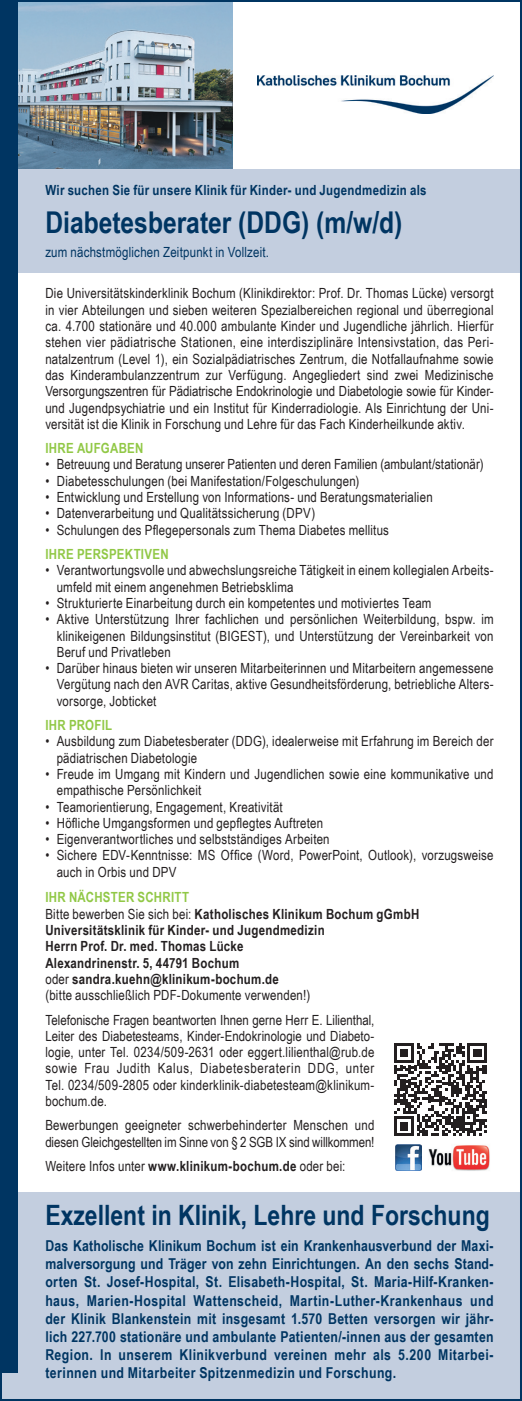
<style>
.page{position:relative;width:522px;height:1401px;background:#fff}
.page>*{position:absolute;margin:0;border:0;box-sizing:border-box;transform-origin:0 0}
.t1{font:700 30px "Arial Narrow";color:#003562}
.t2{font:700 28px "Arial Narrow";color:#003562}
.t3{font:700 15px/18px "Arial Narrow";letter-spacing:.03em;color:#003562;text-align:justify}
.t4{font:14px/16.2px "Arial Narrow";letter-spacing:.015em;color:#231f20}
.t5{font:700 14px/16.2px "Arial Narrow";letter-spacing:.02em;color:#231f20}
.t6{font:700 14px "Arial Narrow";letter-spacing:.02em;color:#003562}
.t7{font:14px "Arial Narrow";letter-spacing:.015em;color:#003562}
.t8{font:700 14px "Arial Narrow";letter-spacing:.02em;color:#91c846}
.s1{color:#91c846}
.s2{font-weight:400}
.s3{font-weight:700}
</style>
<div class="page">
<img style="left:17px;top:3px;width:215px;height:166px">
<div style="left:0;top:1192px;width:522px;height:208px;background:#c3cedf"></div>
<div style="left:0;top:169px;width:522px;height:103px;background:#c3cedf"></div>
<div style="left:0;top:0;width:17px;height:1372px;background:#003562"></div>
<img style="left:395px;top:1144px;width:26px;height:26px">
<img style="left:428px;top:1145px;width:62px;height:26px">
<svg style="left:394px;top:1043px;width:93px;height:93px"></svg>
<img style="left:257px;top:75px;width:236px;height:39px">
<p class="t6" style="left:45px;top:179px;width:382px">Wir suchen Sie für unsere Klinik für Kinder- und Jugendmedizin als</p>
<h1 class="t1" style="left:45px;top:200px;width:358px">Diabetesberater (DDG) (m/w/d)</h1>
<p class="t7" style="left:45px;top:242px;width:225px">zum nächstmöglichen Zeitpunkt in Vollzeit.</p>
<p class="t4" style="left:45px;top:285px;width:449px;text-align:justify">Die Universitätskinderklinik Bochum (Klinikdirektor: Prof. Dr. Thomas Lücke) versorgt in vier Abteilungen und sieben weiteren Spezialbereichen regional und überregional ca. 4.700 stationäre und 40.000 ambulante Kinder und Jugendliche jährlich. Hierfür stehen vier pädiatrische Stationen, eine interdisziplinäre Intensivstation, das Peri&shy;natalzentrum (Level 1), ein Sozialpädiatrisches Zentrum, die Notfallaufnahme sowie das Kinderambulanzzentrum zur Verfügung. Angegliedert sind zwei Medizinische Versorgungszentren für Pädiatrische Endokrinologie und Diabetologie sowie für Kinder&shy;und Jugendpsychiatrie und ein Institut für Kinderradiologie. Als Einrichtung der Uni&shy;versität ist die Klinik in Forschung und Lehre für das Fach Kinderheilkunde aktiv.</p>
<p class="t8" style="left:45px;top:437px;width:100px">IHRE AUFGABEN</p>
<p class="t4" style="left:45px;top:456px;width:439px">• Betreuung und Beratung unserer Patienten und deren Familien (ambulant/stationär)</p>
<p class="t4" style="left:45px;top:472px;width:315px">• Diabetesschulungen (bei Manifestation/Folgeschulungen)</p>
<p class="t4" style="left:45px;top:488px;width:389px">• Entwicklung und Erstellung von Informations- und Beratungsmaterialien</p>
<p class="t4" style="left:45px;top:505px;width:271px">• Datenverarbeitung und Qualitätssicherung (DPV)</p>
<p class="t4" style="left:45px;top:521px;width:345px">• Schulungen des Pflegepersonals zum Thema Diabetes mellitus</p>
<p class="t8" style="left:45px;top:543px;width:125px">IHRE PERSPEKTIVEN</p>
<p class="t4" style="left:57px;top:561px;width:438px;text-indent:-11px">• Verantwortungsvolle und abwechslungsreiche Tätigkeit in einem kollegialen Arbeits&shy;umfeld mit einem angenehmen Betriebsklima</p>
<p class="t4" style="left:45px;top:594px;width:387px">• Strukturierte Einarbeitung durch ein kompetentes und motiviertes Team</p>
<p class="t4" style="left:57px;top:610px;width:438px;text-align:justify;text-indent:-11px">• Aktive Unterstützung Ihrer fachlichen und persönlichen Weiterbildung, bspw. im klinikeigenen Bildungsinstitut (BIGEST), und Unterstützung der Vereinbarkeit von Beruf und Privatleben</p>
<p class="t4" style="left:57px;top:659px;width:438px;text-align:justify;text-indent:-11px">• Darüber hinaus bieten wir unseren Mitarbeiterinnen und Mitarbeitern angemessene Vergütung nach den AVR Caritas, aktive Gesundheitsförderung, betriebliche Alters&shy;vorsorge, Jobticket</p>
<p class="t8" style="left:45px;top:714px;width:68px">IHR PROFIL</p>
<p class="t4" style="left:57px;top:732px;width:438px;text-indent:-11px">• Ausbildung zum Diabetesberater (DDG), idealerweise mit Erfahrung im Bereich der pädiatrischen Diabetologie</p>
<p class="t4" style="left:57px;top:765px;width:438px;text-indent:-11px">• Freude im Umgang mit Kindern und Jugendlichen sowie eine kommunikative und empathische Persönlichkeit</p>
<p class="t4" style="left:45px;top:798px;width:239px">• Teamorientierung, Engagement, Kreativität</p>
<p class="t4" style="left:45px;top:814px;width:279px">• Höfliche Umgangsformen und gepflegtes Auftreten</p>
<p class="t4" style="left:45px;top:830px;width:286px">• Eigenverantwortliches und selbstständiges Arbeiten</p>
<p class="t4" style="left:57px;top:847px;width:438px;text-indent:-11px">• Sichere EDV-Kenntnisse: MS Office (Word, PowerPoint, Outlook), vorzugsweise auch in Orbis und DPV</p>
<p class="t5" style="left:45px;top:888px;width:375px"><span class="s1">IHR NÄCHSTER SCHRITT<br></span><span class="s2">Bitte bewerben Sie sich bei:</span> Katholisches Klinikum Bochum gGmbH Universitätsklinik für Kinder- und Jugendmedizin<br>Herrn Prof. Dr. med. Thomas Lücke<br>Alexandrinenstr. 5, 44791 Bochum<br><span class="s2">oder</span> sandra.kuehn@klinikum-bochum.de<br><span class="s2">(bitte ausschließlich PDF-Dokumente verwenden!)</span></p>
<p class="t4" style="left:45px;top:1011px;width:330px;text-align:justify">Telefonische Fragen beantworten Ihnen gerne Herr E. Lilienthal, Leiter des Diabetesteams, Kinder-Endokrinologie und Diabeto&shy;logie, unter Tel. 0234/509-2631 oder eggert.lilienthal@rub.de sowie Frau Judith Kalus, Diabetesberaterin DDG, unter Tel. 0234/509-2805 oder kinderklinik-diabetesteam@klinikum&shy;bochum.de.</p>
<p class="t4" style="left:45px;top:1116px;width:330px">Bewerbungen geeigneter schwerbehinderter Menschen und diesen Gleichgestellten im Sinne von § 2 SGB IX sind willkommen!</p>
<p class="t4" style="left:45px;top:1157px;width:301px">Weitere Infos unter <span class="s3">www.klinikum-bochum.de</span> oder bei:</p>
<h2 class="t2" style="left:45px;top:1194px;width:446px">Exzellent in Klinik, Lehre und Forschung</h2>
<p class="t3" style="left:45px;top:1236px;width:449px">Das Katholische Klinikum Bochum ist ein Krankenhausverbund der Maxi&shy;malversorgung und Träger von zehn Einrichtungen. An den sechs Stand&shy;orten St. Josef-Hospital, St. Elisabeth-Hospital, St. Maria-Hilf-Kranken&shy;haus, Marien-Hospital Wattenscheid, Martin-Luther-Krankenhaus und der Klinik Blankenstein mit insgesamt 1.570 Betten versorgen wir jähr&shy;lich 227.700 stationäre und ambulante Patienten/-innen aus der gesamten Region. In unserem Klinikverbund vereinen mehr als 5.200 Mitarbei&shy;terinnen und Mitarbeiter Spitzenmedizin und Forschung.</p>
</div>
